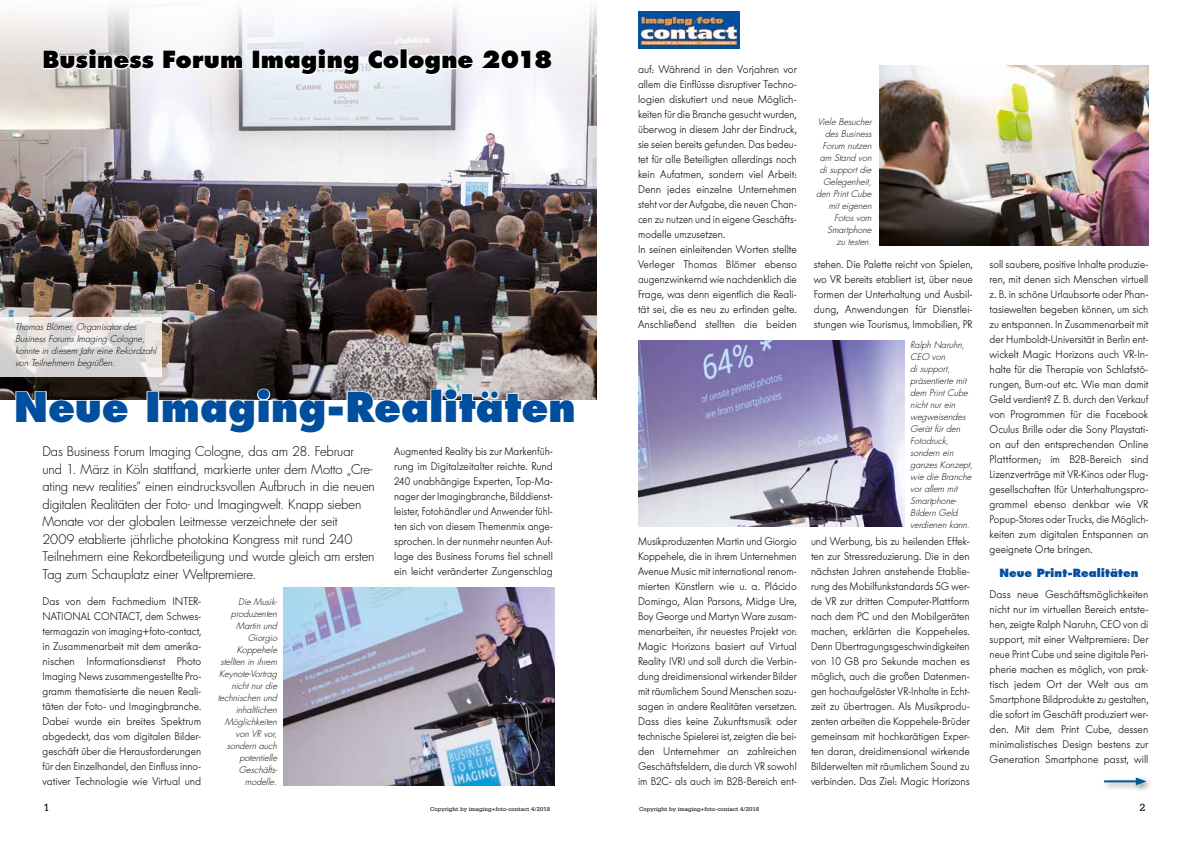
<style>
.page{position:relative;width:1191px;height:842px;background:#fff}
.page>*{position:absolute;margin:0;border:0;box-sizing:border-box;transform-origin:0 0}
.t1{font:800 40px "Futura";color:#004f9f}
.t2{font:800 23px "Futura";letter-spacing:.005em;color:#000}
.t3{font:300 13px/17.5px "Futura";letter-spacing:-.015em;color:#000}
.t4{font:300 11px/15px "Futura BQ";color:#000;text-align:justify;scale:.95 1}
.t5{font:300 11px/15px "Futura BQ";color:#000;text-align:justify}
.t6{font:300 11px/15px "Futura BQ";color:#000;text-align:justify;scale:.93 1}
.t7{font:800 11px "Futura";letter-spacing:.005em;color:#004f9f}
.t8{font:11px "Serifa";color:#000}
.t9{font:italic 300 9px/12px "Futura";color:#000;text-align:right}
.t10{font:6px "Serifa";color:#000}
</style>
<div class="page">
<img style="left:0;top:8px;width:596px;height:391px">
<svg style="left:42px;top:47px;width:114px;height:24px"></svg>
<svg style="left:162px;top:49px;width:82px;height:22px"></svg>
<div style="left:252px;top:50px;width:8px;height:19px;border:2px solid #fff"></div>
<svg style="left:260px;top:47px;width:100px;height:30px"></svg>
<svg style="left:366px;top:49px;width:34px;height:22px"></svg>
<div style="left:400px;top:49px;width:8px;height:20px;border:2px solid #fff"></div>
<svg style="left:407px;top:49px;width:146px;height:28px"></svg>
<svg style="left:14px;top:390px;width:116px;height:10px"></svg>
<div style="left:147px;top:391px;width:12px;height:32px;border:2px solid #fff"></div>
<svg style="left:161px;top:388px;width:165px;height:12px;background:#423d3d"></svg>
<svg style="left:346px;top:390px;width:83px;height:10px"></svg>
<div style="left:430px;top:389px;width:12px;height:34px;border:2px solid #fff"></div>
<svg style="left:444px;top:388px;width:132px;height:12px;background:#b6adad"></svg>
<img style="left:283px;top:587px;width:272px;height:198px">
<svg style="left:0;top:317px;width:162px;height:60px;background:#e0dddb"></svg>
<img style="left:879px;top:65px;width:269px;height:180px">
<img style="left:638px;top:340px;width:266px;height:187px">
<div style="left:1101px;top:775px;width:53px;height:19px;background:#000;opacity:.5"></div>
<hr style="left:1104px;top:780px;width:35px;height:2px;background:#005a97">
<svg style="left:1135px;top:777px;width:11px;height:8px"></svg>
<img style="left:638px;top:11px;width:101px;height:37px">
<h2 class="t2" style="left:43px;top:46px;width:512px">Business Forum Imaging Cologne 2018</h2>
<p class="t9" style="left:15px;top:321px;width:143px;text-align:left">Thomas Blömer, Organisator des<br>Business Forums Imaging Cologne, konnte in diesem Jahr eine Rekordzahl von Teilnehmern begrüßen.</p>
<h1 class="t1" style="left:14px;top:383px;width:563px">Neue Imaging-Realitäten</h1>
<p class="t3" style="left:43px;top:443px;width:334px">Das Business Forum Imaging Cologne, das am 28. Februar und 1. März in Köln stattfand, markierte unter dem Motto „Cre&shy;ating new realities“ einen eindrucksvollen Aufbruch in die neuen digitalen Realitäten der Foto- und Imagingwelt. Knapp sieben Monate vor der globalen Leitmesse verzeichnete der seit<br>2009 etablierte jährliche photokina Kongress mit rund 240<br>Teilnehmern eine Rekordbeteiligung und wurde gleich am ersten Tag zum Schauplatz einer Weltpremiere.</p>
<p class="t9" style="left:218px;top:596px;width:62px">Die Musik&shy;produzenten<br>Martin und<br>Giorgio<br>Koppehele stellten in ihrem<br>Keynote-Vortrag nicht nur die technischen und inhaltlichen<br>Möglichkeiten von VR vor, sondern auch potentielle<br>Geschäfts&shy;modelle.</p>
<p class="t4" style="left:394px;top:443px;width:169px">Augmented Reality bis zur Markenfüh&shy;rung im Digitalzeitalter reichte. Rund 240 unabhängige Experten, Top-Ma&shy;nager der Imagingbranche, Bilddienst&shy;leister, Fotohändler und Anwender fühl&shy;ten sich von diesem Themenmix ange&shy;sprochen. In der nunmehr neunten Auf&shy;lage des Business Forums fiel schnell ein leicht veränderter Zungenschlag</p>
<p class="t5" style="left:43px;top:593px;width:160px">Das von dem Fachmedium INTER-NATIONAL CONTACT, dem Schwes&shy;termagazin von imaging+foto-contact, in Zusammenarbeit mit dem amerika&shy;nischen Informationsdienst Photo Imaging News zusammengestellte Pro&shy;gramm thematisierte die neuen Reali&shy;täten der Foto- und Imagingbranche.<br>Dabei wurde ein breites Spektrum abgedeckt, das vom digitalen Bilder&shy;geschäft über die Herausforderungen für den Einzelhandel, den Einfluss inno&shy;vativer Technologie wie Virtual und</p>
<p class="t5" style="left:638px;top:62px;width:160px;text-align:left">auf: Während in den Vorjahren vor allem die Einflüsse disruptiver Techno&shy;logien diskutiert und neue Möglich&shy;keiten für die Branche gesucht wurden, überwog in diesem Jahr der Eindruck, sie seien bereits gefunden. Das bedeu&shy;tet für alle Beteiligten allerdings noch kein Aufatmen, sondern viel Arbeit:<br>Denn jedes einzelne Unternehmen steht vor der Aufgabe, die neuen Chan&shy;cen zu nutzen und in eigene Geschäfts&shy;modelle umzusetzen.<br>In seinen einleitenden Worten stellte Verleger Thomas Blömer ebenso augenzwinkernd wie nachdenklich die Frage, was denn eigentlich die Reali&shy;tät sei, die es neu zu erfinden gelte.<br>Anschließend stellten die beiden</p>
<p class="t9" style="left:816px;top:116px;width:57px">Viele Besucher des Business<br>Forum nutzen am Stand von di support die<br>Gelegenheit, den Print Cube mit eigenen<br>Fotos vom<br>Smartphone<br>zu testen.</p>
<p class="t4" style="left:814px;top:256px;width:169px">stehen. Die Palette reicht von Spielen, wo VR bereits etabliert ist, über neue Formen der Unterhaltung und Ausbil&shy;dung, Anwendungen für Dienstlei&shy;stungen wie Tourismus, Immobilien, PR</p>
<p class="t9" style="left:910px;top:339px;width:65px;text-align:left">Ralph Naruhn,<br>CEO von<br>di support, präsentierte mit dem Print Cube nicht nur ein wegweisendes<br>Gerät für den<br>Fotodruck, sondern ein ganzes Konzept, wie die Branche vor allem mit<br>Smartphone-<br>Bildern Geld verdienen kann.</p>
<p class="t6" style="left:638px;top:533px;width:172px">Musikproduzenten Martin und Giorgio Koppehele, die in ihrem Unternehmen Avenue Music mit international renom&shy;mierten Künstlern wie u. a. Plácido Domingo, Alan Parsons, Midge Ure, Boy George und Martyn Ware zusam&shy;menarbeiten, ihr neuestes Projekt vor:<br>Magic Horizons basiert auf Virtual Reality (VR) und soll durch die Verbin&shy;dung dreidimensional wirkender Bilder mit räumlichem Sound Menschen sozu&shy;sagen in andere Realitäten versetzen.<br>Dass dies keine Zukunftsmusik oder technische Spielerei ist, zeigten die bei&shy;den Unternehmer an zahlreichen Geschäftsfeldern, die durch VR sowohl im B2C- als auch im B2B-Bereich ent-</p>
<p class="t4" style="left:811px;top:533px;width:169px">und Werbung, bis zu heilenden Effek&shy;ten zur Stressreduzierung. Die in den nächsten Jahren anstehende Etablie&shy;rung des Mobilfunkstandards 5G wer&shy;de VR zur dritten Computer-Plattform nach dem PC und den Mobilgeräten machen, erklärten die Koppeheles.<br>Denn Übertragungsgeschwindigkeiten von 10 GB pro Sekunde machen es möglich, auch die großen Datenmen&shy;gen hochaufgelöster VR-Inhalte in Echt&shy;zeit zu übertragen. Als Musikprodu&shy;zenten arbeiten die Koppehele-Brüder gemeinsam mit hochkarätigen Exper&shy;ten daran, dreidimensional wirkende Bilderwelten mit räumlichem Sound zu verbinden. Das Ziel: Magic Horizons</p>
<p class="t4" style="left:989px;top:256px;width:169px">soll saubere, positive Inhalte produzie&shy;ren, mit denen sich Menschen virtuell z. B. in schöne Urlaubsorte oder Phan&shy;tasiewelten begeben können, um sich zu entspannen. In Zusammenarbeit mit der Humboldt-Universität in Berlin ent&shy;wickelt Magic Horizons auch VR-In&shy;halte für die Therapie von Schlafstö&shy;rungen, Burn-out etc. Wie man damit Geld verdient? Z. B. durch den Verkauf von Programmen für die Facebook Oculus Brille oder die Sony Playstati&shy;on auf den entsprechenden Online Plattformen; im B2B-Bereich sind Lizenzverträge mit VR-Kinos oder Flug&shy;gesellschaften (für Unterhaltungspro&shy;gramme) ebenso denkbar wie VR Popup-Stores oder Trucks, die Möglich&shy;keiten zum digitalen Entspannen an geeignete Orte bringen.</p>
<p class="t7" style="left:999px;top:566px;width:141px">Neue Print-Realitäten</p>
<p class="t5" style="left:989px;top:587px;width:160px">Dass neue Geschäftsmöglichkeiten nicht nur im virtuellen Bereich entste&shy;hen, zeigte Ralph Naruhn, CEO von di support, mit einer Weltpremiere: Der neue Print Cube und seine digitale Peri&shy;pherie machen es möglich, von prak&shy;tisch jedem Ort der Welt aus am Smartphone Bildprodukte zu gestalten, die sofort im Geschäft produziert wer&shy;den. Mit dem Print Cube, dessen minimalistisches Design bestens zur Generation Smartphone passt, will</p>
<p class="t8" style="left:44px;top:801px;width:8px">1</p>
<p class="t10" style="left:430px;top:805px;width:121px">Copyright by imaging+foto-contact 4/2018</p>
<p class="t10" style="left:639px;top:805px;width:121px">Copyright by imaging+foto-contact 4/2018</p>
<p class="t8" style="left:1139px;top:801px;width:8px">2</p>
</div>
